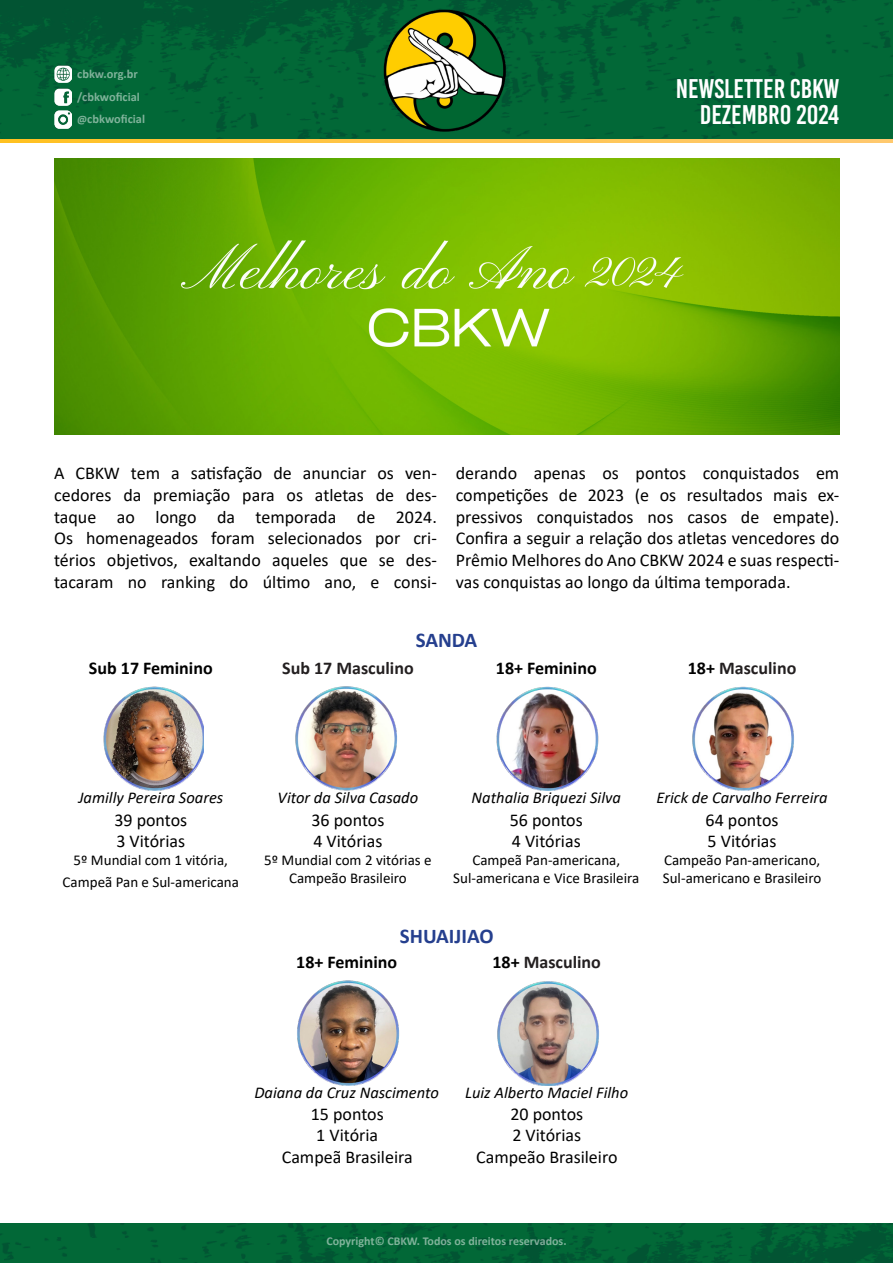
<style>
.page{position:relative;width:893px;height:1263px;background:#fff}
.page>*{position:absolute;margin:0;border:0;box-sizing:border-box;transform-origin:0 0}
.t1{font:27px "Bebas Kai";color:#fff}
.t2{font:700 21px "Calibri";color:#253f8e}
.t3{font:18px/21.6px "Calibri";color:#000}
.t4{font:700 18px "Calibri";color:#231f20}
.t5{font:700 18px "Calibri";color:#000}
.t6{font:italic 16.5px "Calibri";color:#000}
.t7{font:15px/18px "Calibri";color:#000;text-align:center}
.t8{font:700 12.3px/22.2px "Calibri";color:#fff}
.t9{font:700 12px "Calibri";color:#fff}
.s1{font-size:11.25px}
.s2{color:#000}
</style>
<div class="page">
<img style="left:0;top:1223px;width:893px;height:40px">
<img style="left:0;top:0;width:893px;height:141px">
<img style="left:360px;top:0;width:173px;height:143px">
<img style="left:54px;top:89px;width:17px;height:17px">
<img style="left:55px;top:111px;width:17px;height:17px">
<img style="left:54px;top:66px;width:17px;height:17px">
<svg style="left:1px;top:140px;width:892px;height:2px;background:#ffc44b"></svg>
<img style="left:103px;top:686px;width:100px;height:105px">
<img style="left:296px;top:686px;width:101px;height:105px">
<img style="left:496px;top:686px;width:103px;height:105px">
<img style="left:692px;top:686px;width:102px;height:105px">
<img style="left:54px;top:159px;width:785px;height:275px">
<img style="left:297px;top:981px;width:102px;height:105px">
<img style="left:497px;top:981px;width:102px;height:105px">
<p class="t8" style="left:77px;top:62px;width:62px">cbkw.org.br</p>
<p class="t8" style="left:77px;top:85px;width:69px">/cbkwoficial <span class="s1">@</span>cbkwoficial</p>
<p class="t1" style="left:676px;top:74px;width:165px">NEWSLETTER CBKW</p>
<p class="t1" style="left:700px;top:100px;width:141px">DEZEMBRO 2024</p>
<p class="t3" style="left:54px;top:462px;width:384px;text-align:justify">A CBKW tem a satisfação de anunciar os ven&shy;cedores da premiação para os atletas de des&shy;taque ao longo da temporada de 2024.</p>
<p class="t3" style="left:54px;top:527px;width:384px;text-align:justify">Os homenageados foram selecionados por cri&shy;térios objetivos, exaltando aqueles que se des&shy;tacaram no ranking do último ano, e consi-</p>
<p class="t3" style="left:456px;top:462px;width:385px;text-align:justify">derando apenas os pontos conquistados em competições de 2023 (e os resultados mais ex&shy;pressivos conquistados nos casos de empate).</p>
<p class="t3" style="left:456px;top:527px;width:385px;text-align:justify">Confira a seguir a relação dos atletas vencedores do Prêmio Melhores do Ano CBKW 2024 e suas respecti&shy;vas conquistas ao longo da última temporada.</p>
<p class="t5" style="left:89px;top:655px;width:125px">Sub 17 Feminino</p>
<p class="t2" style="left:416px;top:625px;width:63px">SANDA</p>
<p class="t4" style="left:282px;top:655px;width:133px">Sub 17 Masculino</p>
<p class="t5" style="left:496px;top:655px;width:102px">18+ Feminino</p>
<p class="t4" style="left:688px;top:655px;width:110px"><span class="s2">18+</span> Masculino</p>
<p class="t6" style="left:78px;top:786px;width:146px">Jamilly Pereira Soares</p>
<p class="t6" style="left:278px;top:786px;width:142px">Vitor da Silva Casado</p>
<p class="t3" style="left:114px;top:808px;width:74px">39 pontos<br>3 Vitórias</p>
<p class="t7" style="left:74px;top:851px;width:156px">5º Mundial com 1 vitória,</p>
<p class="t7" style="left:63px;top:872px;width:178px">Campeã Pan e Sul-americana</p>
<p class="t3" style="left:311px;top:808px;width:74px">36 pontos<br>4 Vitórias</p>
<p class="t7" style="left:264px;top:851px;width:169px">5º Mundial com 2 vitórias e<br>Campeão Brasileiro</p>
<p class="t6" style="left:472px;top:786px;width:151px">Nathalia Briquezi Silva</p>
<p class="t6" style="left:656px;top:786px;width:173px">Erick de Carvalho Ferreira</p>
<p class="t3" style="left:510px;top:808px;width:74px">56 pontos<br>4 Vitórias</p>
<p class="t7" style="left:472px;top:851px;width:149px">Campeã Pan-americana,</p>
<p class="t7" style="left:453px;top:869px;width:188px">Sul-americana e Vice Brasileira</p>
<p class="t3" style="left:706px;top:808px;width:74px">64 pontos<br>5 Vitórias</p>
<p class="t7" style="left:664px;top:851px;width:158px">Campeão Pan-americano,</p>
<p class="t7" style="left:663px;top:869px;width:160px">Sul-americano e Brasileiro</p>
<p class="t2" style="left:400px;top:921px;width:95px">SHUAIJIAO</p>
<p class="t5" style="left:296px;top:949px;width:102px">18+ Feminino</p>
<p class="t4" style="left:492px;top:949px;width:110px"><span class="s2">18+</span> Masculino</p>
<p class="t6" style="left:254px;top:1081px;width:186px">Daiana da Cruz Nascimento</p>
<p class="t6" style="left:465px;top:1081px;width:165px">Luiz Alberto Maciel Filho</p>
<p class="t3" style="left:282px;top:1102px;width:132px;text-align:center">15 pontos<br>1 Vitória<br>Campeã Brasileira</p>
<p class="t3" style="left:476px;top:1102px;width:143px;text-align:center">20 pontos<br>2 Vitórias<br>Campeão Brasileiro</p>
<p class="t9" style="left:326px;top:1232px;width:242px">Copyright© CBKW. Todos os direitos reservados.</p>
</div>
